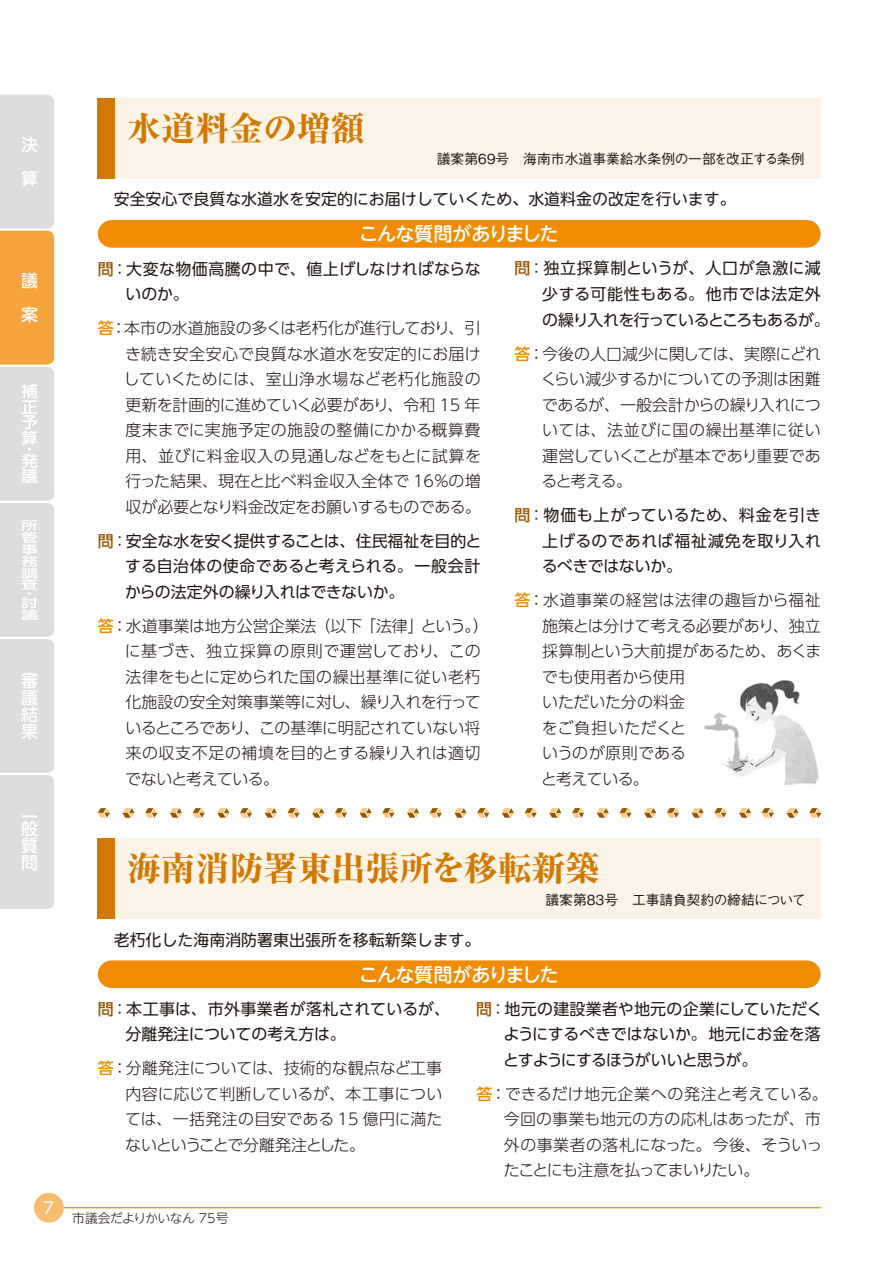
<style>
.page{position:relative;width:893px;height:1263px;background:#fff}
.page>*{position:absolute;margin:0;border:0;box-sizing:border-box;transform-origin:0 0}
.t1{font:800 34.05px "Ryumin Pro";color:#d17900}
.t2{font:500 19.2px "UD Shin M Go Pro";letter-spacing:-.05em;color:#fff}
.t3{font:500 16.95px/17px "Shin M Go Pro";color:#fff;text-align:justify}
.t4{font:300 15.9px/25.5px "UD Shin Go Pro";color:#231916;text-align:justify}
.t5{font:15.9px/25.5px "UD Shin Go Pro";color:#231916;text-align:justify}
.t6{font:15.9px "UD Shin M Go Pro";color:#231916}
.t7{font:15.9px/25.5px "UD Shin Go Pro";letter-spacing:.025em;color:#231916}
.t8{font:15.9px "UD Shin M Go Pro";color:#fff}
.t9{font:500 15.9px "UD Shin Go Pro";color:#f18c00}
.t10{font:500 15.6px/15.6px "Shin M Go Pro";color:#fff;scale:1.09 1}
.t11{font:500 13.8px "Gothic BBB Pro";color:#231916}
.t12{font:300 12.75px "UD Shin M Go Pro";letter-spacing:-.03em;color:#231916}
.t13{font:500 11.85px/11.9px "Shin M Go Pro";color:#fff;scale:1.43 1}
.s1{font-weight:500;color:#975600}
.s2{font-weight:300}
.s3{font-weight:500;color:#f18c00}
</style>
<div class="page">
<div style="left:34px;top:1193px;width:30px;height:29px;background:#f8bc6e;border-radius:50%"></div>
<hr style="left:64px;top:1207px;width:757px;height:1px;background:#f18c00">
<svg style="left:0;top:94px;width:55px;height:815px;background:#e0d4c2"></svg>
<div style="left:98px;top:98px;width:722px;height:81px;background:#fcf3e7"></div>
<div style="left:98px;top:98px;width:17px;height:81px;background:#d17900"></div>
<div style="left:98px;top:838px;width:722px;height:81px;background:#fcf3e7"></div>
<div style="left:98px;top:838px;width:17px;height:81px;background:#d17900"></div>
<div style="left:112px;top:220px;width:695px;height:28px;background:#f18c00"></div>
<div style="left:112px;top:960px;width:695px;height:28px;background:#f18c00"></div>
<svg style="left:98px;top:808px;width:12px;height:10px"></svg>
<svg style="left:122px;top:808px;width:13px;height:10px"></svg>
<svg style="left:145px;top:808px;width:12px;height:10px"></svg>
<svg style="left:170px;top:808px;width:12px;height:10px"></svg>
<svg style="left:193px;top:808px;width:12px;height:10px"></svg>
<svg style="left:217px;top:808px;width:12px;height:10px"></svg>
<svg style="left:240px;top:808px;width:12px;height:10px"></svg>
<svg style="left:265px;top:808px;width:12px;height:10px"></svg>
<svg style="left:287px;top:808px;width:13px;height:10px"></svg>
<svg style="left:312px;top:808px;width:12px;height:10px"></svg>
<svg style="left:335px;top:808px;width:12px;height:10px"></svg>
<svg style="left:360px;top:808px;width:12px;height:10px"></svg>
<svg style="left:382px;top:808px;width:12px;height:10px"></svg>
<svg style="left:407px;top:808px;width:12px;height:10px"></svg>
<svg style="left:430px;top:808px;width:12px;height:10px"></svg>
<svg style="left:454px;top:808px;width:12px;height:10px"></svg>
<svg style="left:477px;top:808px;width:12px;height:10px"></svg>
<svg style="left:502px;top:808px;width:12px;height:10px"></svg>
<svg style="left:525px;top:808px;width:12px;height:10px"></svg>
<svg style="left:549px;top:808px;width:12px;height:10px"></svg>
<svg style="left:572px;top:808px;width:12px;height:10px"></svg>
<svg style="left:597px;top:808px;width:12px;height:10px"></svg>
<svg style="left:619px;top:808px;width:13px;height:10px"></svg>
<svg style="left:644px;top:808px;width:12px;height:10px"></svg>
<svg style="left:667px;top:808px;width:12px;height:10px"></svg>
<svg style="left:692px;top:808px;width:12px;height:10px"></svg>
<svg style="left:714px;top:808px;width:12px;height:10px"></svg>
<svg style="left:739px;top:808px;width:12px;height:10px"></svg>
<svg style="left:762px;top:808px;width:12px;height:10px"></svg>
<svg style="left:786px;top:808px;width:12px;height:10px"></svg>
<svg style="left:809px;top:808px;width:12px;height:10px"></svg>
<img style="left:704px;top:680px;width:115px;height:106px">
<p class="t3" style="left:21px;top:126px;width:18px;line-height:34px">決算</p>
<p class="t3" style="left:21px;top:270px;width:18px">議</p>
<p class="t3" style="left:21px;top:304px;width:18px">案</p>
<p class="t10" style="left:21px;top:381px;width:17px;text-align:justify">補正予算</p>
<p class="t10" style="left:21px;top:440px;width:11px">・</p>
<p class="t10" style="left:21px;top:451px;width:17px">発議</p>
<p class="t13" style="left:21px;top:518px;width:13px;text-align:justify">所管事務調査</p>
<p class="t13" style="left:21px;top:586px;width:9px">・</p>
<p class="t13" style="left:21px;top:595px;width:13px">討論</p>
<p class="t3" style="left:21px;top:670px;width:18px">審議結果</p>
<p class="t3" style="left:21px;top:806px;width:18px">一</p>
<p class="t3" style="left:21px;top:818px;width:18px">般質問</p>
<p class="t8" style="left:44px;top:1195px;width:12px">7</p>
<h1 class="t1" style="left:127px;top:101px;width:239px">水道料金の増額</h1>
<p class="t11" style="left:496px;top:148px;width:311px">号　海南市水道事業給水条例の一部を改正する条例</p>
<p class="t11" style="left:437px;top:148px;width:43px">議案第</p>
<p class="t11" style="left:476px;top:148px;width:24px">６９</p>
<p class="t6" style="left:114px;top:186px;width:623px">安全安心で良質な水道水を安定的にお届けしていくため、水道料金の改定を行います。</p>
<p class="t2" style="left:359px;top:218px;width:201px">こんな質問がありました</p>
<p class="t7" style="left:125px;top:255px;width:357px;text-indent:-28px"><span class="s1">問</span><span class="s2">：</span>大変な物価高騰の中で、値上げしなければならないのか。</p>
<p class="t4" style="left:124px;top:315px;width:358px">本市の水道施設の多くは老朽化が進行しており、引</p>
<p class="t9" style="left:98px;top:315px;width:17px">答</p>
<p class="t4" style="left:111px;top:315px;width:17px">：</p>
<p class="t4" style="left:124px;top:340px;width:359px">き続き安全安心で良質な水道水を安定的にお届けしていくためには、室山浄水場など老朽化施設の更新を計画的に進めていく必要があり、令和 15 年度末までに実施予定の施設の整備にかかる概算費用、並びに料金収入の見通しなどをもとに試算を行った結果、現在と比べ料金収入全体で 16％の増収が必要となり料金改定をお願いするものである。</p>
<p class="t5" style="left:125px;top:527px;width:358px;text-indent:-27px"><span class="s1">問</span><span class="s2">：</span>安全な水を安く提供することは、住民福祉を目的とする自治体の使命であると考えられる。一般会計からの法定外の繰り入れはできないか。</p>
<p class="t4" style="left:421px;top:612px;width:70px">という (。</p>
<p class="t4" style="left:125px;top:612px;width:357px;text-align:left;text-indent:-27px"><span class="s3">答</span>：水道事業は地方公営企業法（以下「法律」<br>に基づき、独立採算の原則で運営しており、この法律をもとに定められた国の繰出基準に従い老朽化施設の安全対策事業等に対し、繰り入れを行っているところであり、この基準に明記されていない将来の収支不足の補填を目的とする繰り入れは適切でないと考えている。</p>
<p class="t5" style="left:542px;top:255px;width:289px;text-align:left;text-indent:-28px"><span class="s1">問</span><span class="s2">：</span>独立採算制というが、人口が急激に減少する可能性もある。他市では法定外の繰り入れを行っているところもあるが。</p>
<p class="t4" style="left:541px;top:340px;width:282px;text-indent:-26px"><span class="s3">答</span>：今後の人口減少に関しては、実際にどれくらい減少するかについての予測は困難であるが、一般会計からの繰り入れについては、法並びに国の繰出基準に従い運営していくことが基本であり重要であると考える。</p>
<p class="t5" style="left:542px;top:502px;width:281px;text-indent:-27px"><span class="s1">問</span><span class="s2">：</span>物価も上がっているため、料金を引き上げるのであれば福祉減免を取り入れるべきではないか。</p>
<p class="t4" style="left:541px;top:587px;width:282px;text-align:left;text-indent:-27px"><span class="s3">答</span>：水道事業の経営は法律の趣旨から福祉施策とは分けて考える必要があり、独立採算制という大前提があるため、あくまでも使用者から使用<br>いただいた分の料金<br>をご負担いただくと<br>いうのが原則である<br>と考えている。</p>
<h1 class="t1" style="left:127px;top:841px;width:474px">海南消防署東出張所を移転新築</h1>
<p class="t11" style="left:545px;top:888px;width:262px">議案第83号　工事請負契約の締結について</p>
<p class="t6" style="left:114px;top:927px;width:368px">老朽化した海南消防署東出張所を移転新築します。</p>
<p class="t2" style="left:359px;top:958px;width:201px">こんな質問がありました</p>
<p class="t5" style="left:125px;top:995px;width:326px;text-indent:-28px"><span class="s1">問</span><span class="s2">：</span>本工事は、市外事業者が落札されているが、分離発注についての考え方は。</p>
<p class="t4" style="left:125px;top:1055px;width:319px;text-indent:-27px"><span class="s3">答</span>：分離発注については、技術的な観点など工事内容に応じて判断しているが、本工事については、一括発注の目安である 15 億円に満たないということで分離発注とした。</p>
<p class="t12" style="left:72px;top:1208px;width:158px">市議会だよりかいなん 75号</p>
<p class="t5" style="left:503px;top:995px;width:321px;text-indent:-27px"><span class="s1">問</span><span class="s2">：</span>地元の建設業者や地元の企業にしていただくようにするべきではないか。地元にお金を落とすようにするほうがいいと思うが。</p>
<p class="t4" style="left:504px;top:1080px;width:326px;text-align:left;text-indent:-27px"><span class="s3">答</span>：できるだけ地元企業への発注と考えている。今回の事業も地元の方の応札はあったが、市外の事業者の落札になった。今後、そういったことにも注意を払ってまいりたい。</p>
</div>
